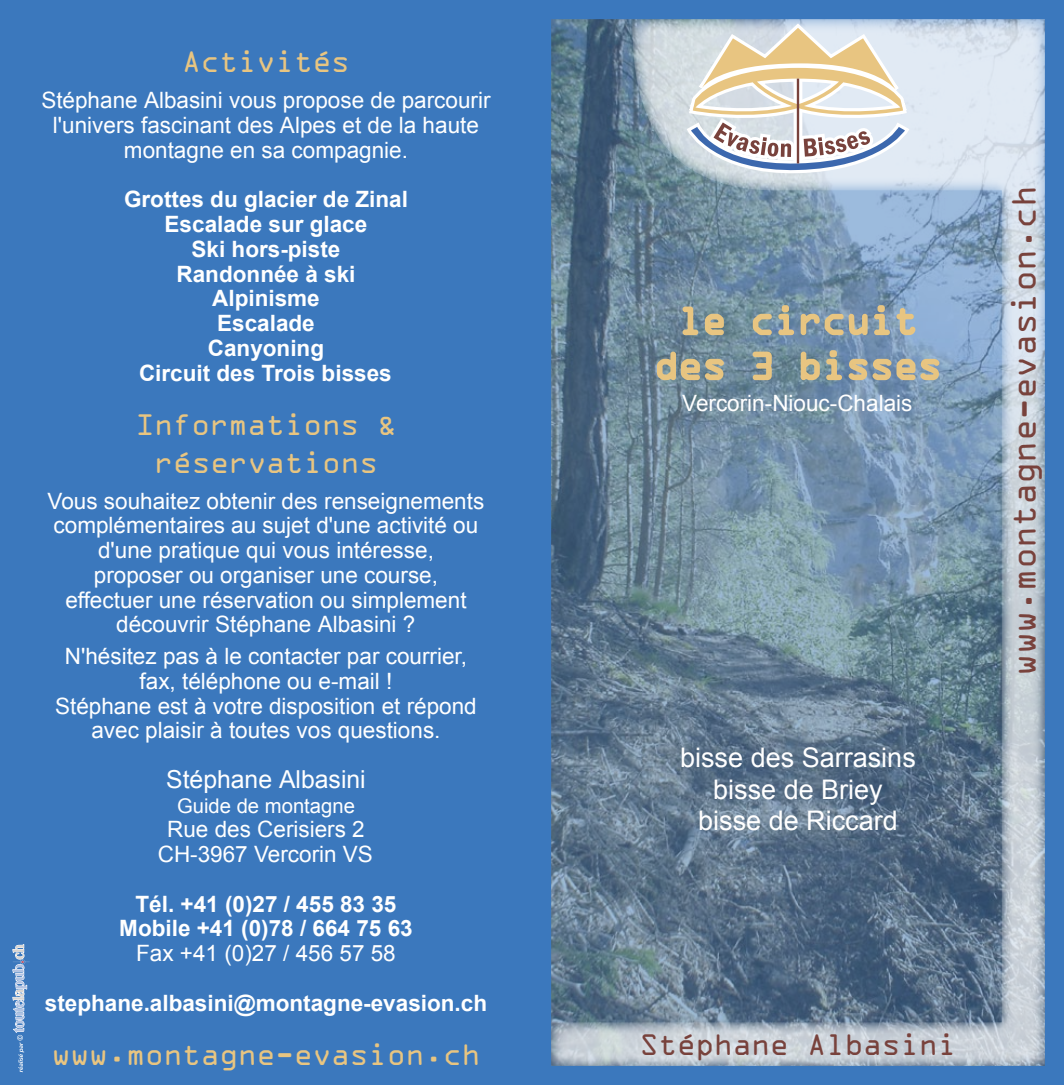
<style>
.page{position:relative;width:1064px;height:1085px;background:#fff}
.page>*{position:absolute;margin:0;border:0;box-sizing:border-box;transform-origin:0 0}
.t1{font:40.5px/45px "OCRA Extended";letter-spacing:-.015em;color:#e8c581;text-align:center}
.t2{font:36px "OCRA Extended";letter-spacing:-.015em;color:#78423c}
.t3{font:31.5px/37.8px "OCRA Extended";letter-spacing:-.015em;color:#e8c581;text-align:center}
.t4{font:31.5px "OCRA Extended";letter-spacing:-.015em;color:#78423c}
.t5{font:27px/31.5px "Arial";color:#fff;text-align:center}
.t6{font:24.75px "Arial";color:#fff}
.t7{font:22.5px/24.8px "Arial";color:#fff;text-align:center}
.t8{font:700 22.5px/24.8px "Arial";color:#fff;text-align:center}
.t9{font:20.25px "Arial";color:#fff}
</style>
<div class="page">
<div style="left:0;top:0;width:1063px;height:1084px;background:#3b78bd"></div>
<svg style="left:551px;top:19px;width:493px;height:1046px;background:#778ea1"></svg>
<svg style="left:655px;top:19px;width:286px;height:426px;background:#9fafba"></svg>
<hr style="left:796px;top:79px;width:3px;height:84px;background:#78423c">
<svg style="left:12px;top:944px;width:18px;height:127px"></svg>
<h3 class="t3" style="left:182px;top:43px;width:169px">Activités</h3>
<p class="t7" style="left:41px;top:88px;width:450px">Stéphane Albasini vous propose de parcourir l'univers fascinant des Alpes et de la haute montagne en sa compagnie.</p>
<p class="t8" style="left:124px;top:188px;width:285px">Grottes du glacier de Zinal<br>Escalade sur glace<br>Ski hors-piste<br>Randonnée à ski<br>Alpinisme<br>Escalade<br>Canyoning<br>Circuit des Trois bisses</p>
<h3 class="t3" style="left:135px;top:405px;width:263px">Informations &amp; réservations</h3>
<p class="t7" style="left:48px;top:488px;width:438px">Vous souhaitez obtenir des renseignements complémentaires au sujet d'une activité ou d'une pratique qui vous intéresse,<br>proposer ou organiser une course, effectuer une réservation ou simplement découvrir Stéphane Albasini ?</p>
<p class="t7" style="left:55px;top:644px;width:423px">N'hésitez pas à le contacter par courrier, fax, téléphone ou e-mail !<br>Stéphane est à votre disposition et répond avec plaisir à toutes vos questions.</p>
<p class="t6" style="left:166px;top:762px;width:201px">Stéphane Albasini</p>
<p class="t9" style="left:177px;top:792px;width:179px">Guide de montagne</p>
<p class="t7" style="left:158px;top:817px;width:217px">Rue des Cerisiers 2<br>CH-3967 Vercorin VS</p>
<p class="t8" style="left:119px;top:892px;width:295px">Tél. +41 (0)27 / 455 83 35<br>Mobile +41 (0)78 / 664 75 63</p>
<p class="t7" style="left:136px;top:941px;width:261px">Fax +41 (0)27 / 456 57 58</p>
<p class="t8" style="left:45px;top:991px;width:444px">stephane.albasini@montagne-evasion.ch</p>
<h3 class="t3" style="left:52px;top:1034px;width:430px">www.montagne-evasion.ch</h3>
<h1 class="t1" style="left:654px;top:297px;width:289px">le circuit des 3 bisses</h1>
<p class="t7" style="left:682px;top:390px;width:232px">Vercorin-Niouc-Chalais</p>
<p class="t5" style="left:680px;top:742px;width:237px">bisse des Sarrasins bisse de Briey bisse de Riccard</p>
<h2 class="t2" style="left:1004px;top:675px;width:491px;rotate:-90deg">www.montagne-evasion.ch</h2>
<h3 class="t4" style="left:639px;top:1027px;width:318px">Stéphane Albasini</h3>
</div>
